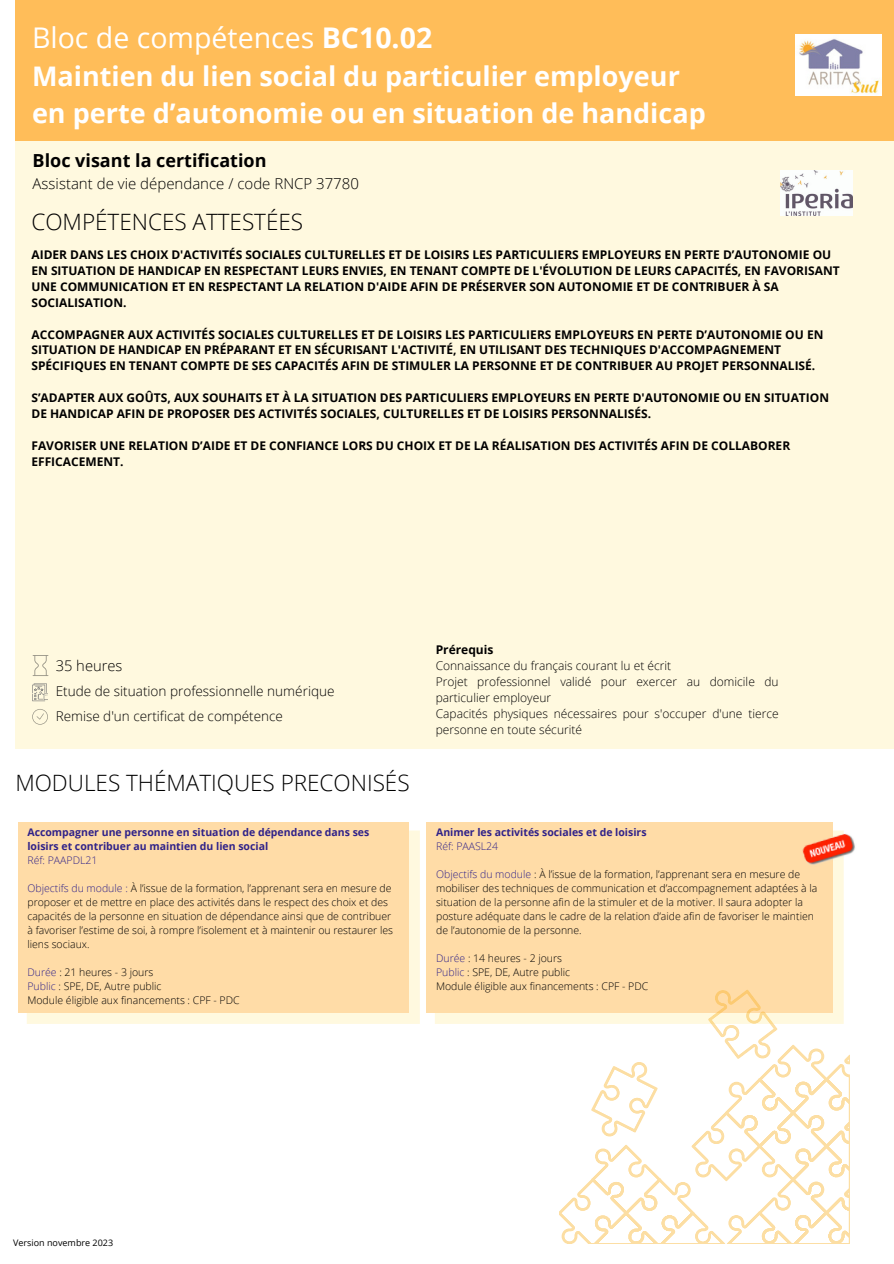
<style>
.page{position:relative;width:894px;height:1264px;background:#fff}
.page>*{position:absolute;margin:0;border:0;box-sizing:border-box;transform-origin:0 0}
.t1{font:28.5px "Open Sans";color:#fff}
.t2{font:700 27px "Open Sans";color:#fff}
.t3{font:300 22.5px "Open Sans";color:#000}
.t4{font:700 18px "Open Sans";color:#000}
.t5{font:300 15px "Open Sans";color:#000}
.t6{font:300 14.7px "Open Sans";color:#000}
.t7{font:300 13.65px "Open Sans";color:#000}
.t8{font:300 13.5px "Open Sans";color:#000}
.t9{font:700 12px/15.9px "Open Sans";color:#000}
.t10{font:300 12px/16px "Open Sans";color:#000}
.t11{font:300 10.5px/14px "Open Sans";color:#000}
.t12{font:700 10.5px/14px "Open Sans";color:#302289}
.t13{font:300 10.5px "Open Sans";color:#302289}
.t14{font:9px "Open Sans";color:#000}
.s1{font-weight:700}
.s2{color:#302289}
</style>
<div class="page">
<div style="left:15px;top:134px;width:878px;height:615px;background:#fff9df"></div>
<div style="left:15px;top:0;width:878px;height:141px;background:#ffbd59"></div>
<svg style="left:27px;top:830px;width:393px;height:193px;background:#fff6da"></svg>
<div style="left:18px;top:822px;width:390px;height:190px;background:#ffdca7"></div>
<svg style="left:434px;top:871px;width:409px;height:152px;background:#fff6da"></svg>
<div style="left:426px;top:822px;width:406px;height:190px;background:#ffdca7"></div>
<svg style="left:33px;top:655px;width:15px;height:21px"></svg>
<svg style="left:32px;top:709px;width:16px;height:15px"></svg>
<svg style="left:32px;top:683px;width:16px;height:18px"></svg>
<img style="left:780px;top:171px;width:72px;height:45px">
<svg style="left:559px;top:989px;width:290px;height:254px"></svg>
<img style="left:802px;top:828px;width:53px;height:43px">
<img style="left:795px;top:35px;width:86px;height:60px">
<p class="t1" style="left:32px;top:17px;width:401px">Bloc de compétences <span class="s1">BC10.02</span></p>
<p class="t2" style="left:32px;top:57px;width:649px">Maintien du lien social du particulier employeur</p>
<p class="t2" style="left:32px;top:94px;width:675px">en perte d’autonomie ou en situation de handicap</p>
<p class="t4" style="left:33px;top:148px;width:235px">Bloc visant la certification</p>
<p class="t5" style="left:33px;top:173px;width:328px">Assistant de vie dépendance / code RNCP 37780</p>
<p class="t3" style="left:31px;top:206px;width:273px">COMPÉTENCES ATTESTÉES</p>
<p class="t9" style="left:31px;top:246px;width:809px">AIDER DANS LES CHOIX D'ACTIVITÉS SOCIALES CULTURELLES ET DE LOISIRS LES PARTICULIERS EMPLOYEURS EN PERTE D’AUTONOMIE OU EN SITUATION DE HANDICAP EN RESPECTANT LEURS ENVIES, EN TENANT COMPTE DE L'ÉVOLUTION DE LEURS CAPACITÉS, EN FAVORISANT UNE COMMUNICATION ET EN RESPECTANT LA RELATION D'AIDE AFIN DE PRÉSERVER SON AUTONOMIE ET DE CONTRIBUER À SA SOCIALISATION.</p>
<p class="t9" style="left:31px;top:326px;width:793px">ACCOMPAGNER AUX ACTIVITÉS SOCIALES CULTURELLES ET DE LOISIRS LES PARTICULIERS EMPLOYEURS EN PERTE D’AUTONOMIE OU EN<br>SITUATION DE HANDICAP EN PRÉPARANT ET EN SÉCURISANT L'ACTIVITÉ, EN UTILISANT DES TECHNIQUES D'ACCOMPAGNEMENT<br>SPÉCIFIQUES EN TENANT COMPTE DE SES CAPACITÉS AFIN DE STIMULER LA PERSONNE ET DE CONTRIBUER AU PROJET PERSONNALISÉ.</p>
<p class="t9" style="left:31px;top:390px;width:798px">S’ADAPTER AUX GOÛTS, AUX SOUHAITS ET À LA SITUATION DES PARTICULIERS EMPLOYEURS EN PERTE D'AUTONOMIE OU EN SITUATION<br>DE HANDICAP AFIN DE PROPOSER DES ACTIVITÉS SOCIALES, CULTURELLES ET DE LOISIRS PERSONNALISÉS.</p>
<p class="t9" style="left:31px;top:438px;width:760px">FAVORISER UNE RELATION D’AIDE ET DE CONFIANCE LORS DU CHOIX ET DE LA RÉALISATION DES ACTIVITÉS AFIN DE COLLABORER<br>EFFICACEMENT.</p>
<p class="t6" style="left:56px;top:655px;width:68px">35 heures</p>
<p class="t8" style="left:56px;top:706px;width:229px">Remise d'un certificat de compétence</p>
<p class="t7" style="left:56px;top:681px;width:280px">Etude de situation professionnelle numérique</p>
<p class="t3" style="left:15px;top:767px;width:395px">MODULES THÉMATIQUES PRECONISÉS</p>
<p class="t12" style="left:27px;top:824px;width:343px">Accompagner une personne en situation de dépendance dans ses loisirs et contribuer au maintien du lien social</p>
<p class="t13" style="left:27px;top:852px;width:71px">Réf: PAAPDL21</p>
<p class="t11" style="left:27px;top:880px;width:367px"><span class="s2">Objectifs du module :</span> À l’issue de la formation, l’apprenant sera en mesure de proposer et de mettre en place des activités dans le respect des choix et des capacités de la personne en situation de dépendance ainsi que de contribuer à favoriser l’estime de soi, à rompre l’isolement et à maintenir ou restaurer les liens sociaux.</p>
<p class="t11" style="left:27px;top:964px;width:127px"><span class="s2">Durée</span> : 21 heures - 3 jours</p>
<p class="t11" style="left:27px;top:978px;width:135px"><span class="s2">Public</span> : SPE, DE, Autre public</p>
<p class="t11" style="left:27px;top:992px;width:214px">Module éligible aux financements : CPF - PDC</p>
<p class="t9" style="left:435px;top:641px;width:59px">Prérequis</p>
<p class="t10" style="left:435px;top:657px;width:237px">Connaissance du français courant lu et écrit</p>
<p class="t10" style="left:435px;top:673px;width:344px">Projet professionnel validé pour exercer au domicile du particulier employeur</p>
<p class="t10" style="left:435px;top:705px;width:344px">Capacités physiques nécessaires pour s'occuper d'une tierce personne en toute sécurité</p>
<p class="t12" style="left:436px;top:824px;width:212px">Animer les activités sociales et de loisirs</p>
<p class="t13" style="left:436px;top:838px;width:64px">Réf: PAASL24</p>
<p class="t11" style="left:436px;top:866px;width:382px"><span class="s2">Objectifs du module</span> : À l’issue de la formation, l’apprenant sera en mesure de mobiliser des techniques de communication et d’accompagnement adaptées à la situation de la personne afin de la stimuler et de la motiver. Il saura adopter la posture adéquate dans le cadre de la relation d’aide afin de favoriser le maintien de l’autonomie de la personne.</p>
<p class="t11" style="left:436px;top:950px;width:127px"><span class="s2">Durée</span> : 14 heures - 2 jours</p>
<p class="t11" style="left:436px;top:964px;width:135px"><span class="s2">Public</span> : SPE, DE, Autre public</p>
<p class="t11" style="left:436px;top:978px;width:214px">Module éligible aux financements : CPF - PDC</p>
<p class="t14" style="left:13px;top:1235px;width:101px">Version novembre 2023</p>
</div>
